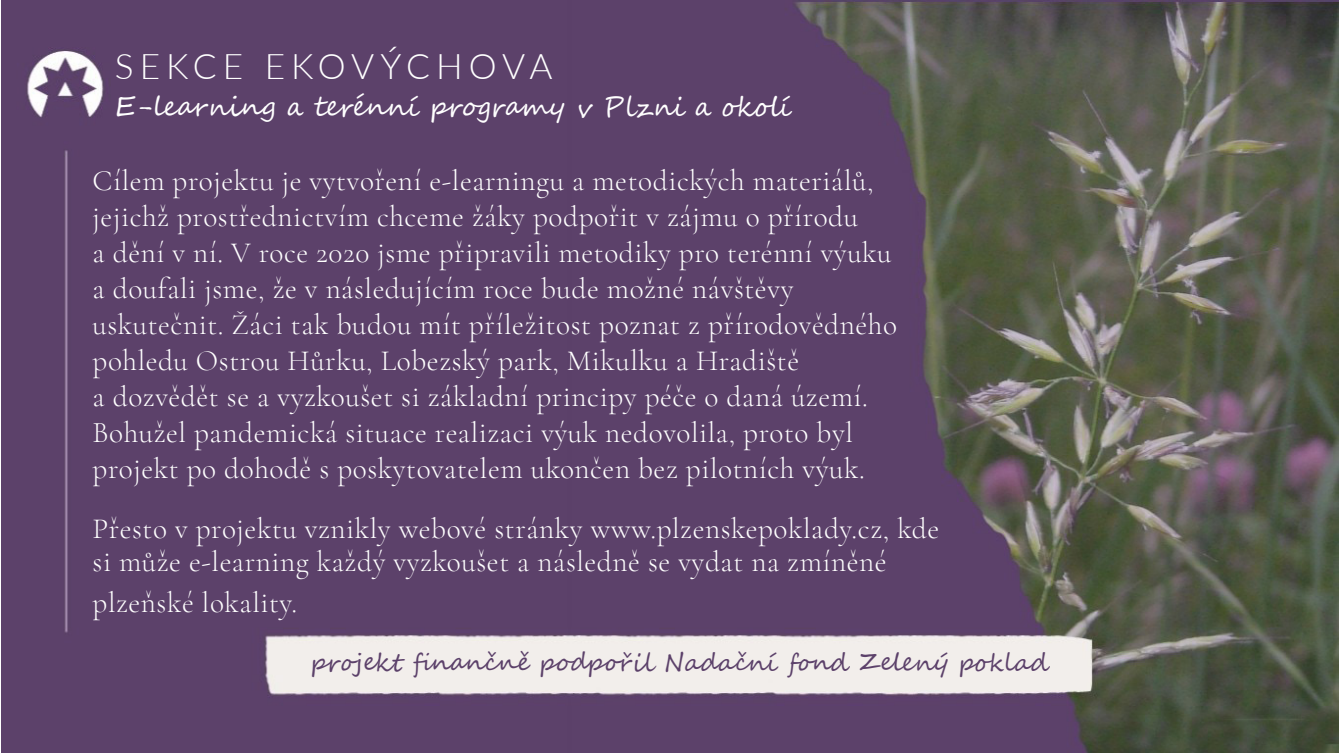
<style>
.page{position:relative;width:1340px;height:753px;background:#fff}
.page>*{position:absolute;margin:0;border:0;box-sizing:border-box;transform-origin:0 0}
.t1{font:300 35.32px "Lato";letter-spacing:.17em;color:#fff}
.t2{font:300 29.25px/36px "Cormorant Garamond";letter-spacing:.02em;color:#fff}
.t3{font:27px "Segoe Script";color:#fff}
.t4{font:24.75px "Segoe Script";color:#5c416a}
</style>
<div class="page">
<img style="left:1px;top:1px;width:1337px;height:751px">
<p class="t1" style="left:115px;top:42px;width:439px">SEKCE EKOVÝCHOVA</p>
<p class="t3" style="left:115px;top:84px;width:679px">E-learning a terénní programy v Plzni a okolí</p>
<p class="t2" style="left:92px;top:162px;width:806px">Cílem projektu je vytvoření e-learningu a metodických materiálů, jejichž prostřednictvím chceme žáky podpořit v zájmu o přírodu<br>a dění v ní. V roce 2020 jsme připravili metodiky pro terénní výuku a doufali jsme, že v následujícím roce bude možné návštěvy uskutečnit. Žáci tak budou mít příležitost poznat z přírodovědného pohledu Ostrou Hůrku, Lobezský park, Mikulku a Hradiště<br>a dozvědět se a vyzkoušet si základní principy péče o daná území.<br>Bohužel pandemická situace realizaci výuk nedovolila, proto byl projekt po dohodě s poskytovatelem ukončen bez pilotních výuk.</p>
<p class="t2" style="left:92px;top:511px;width:848px;line-height:33.8px">Přesto v projektu vznikly webové stránky www.plzenskepoklady.cz, kde si může e-learning každý vyzkoušet a následně se vydat na zmíněné</p>
<p class="t2" style="left:92px;top:584px;width:206px">plzeňské lokality.</p>
<p class="t4" style="left:311px;top:642px;width:738px">projekt finančně podpořil Nadační fond Zelený poklad</p>
</div>
